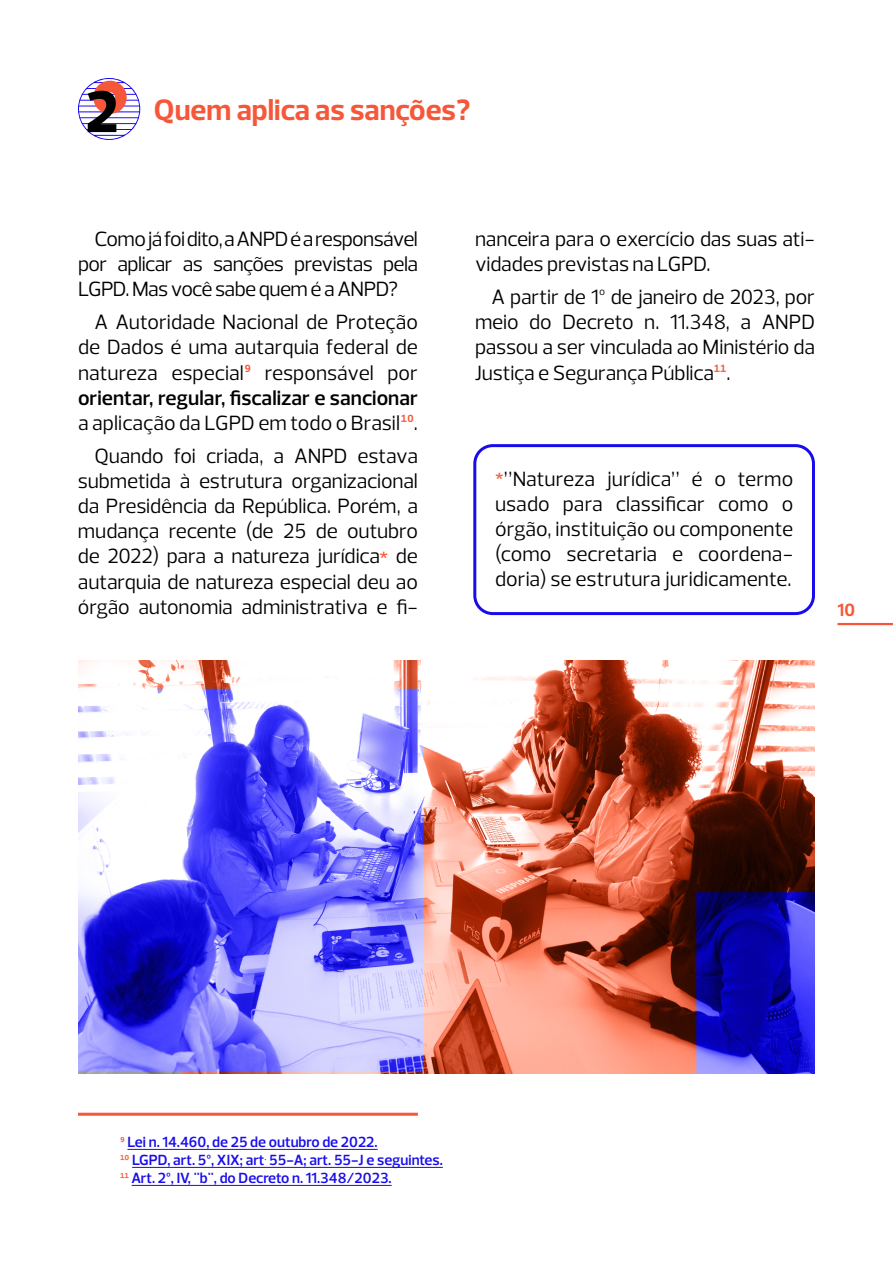
<style>
.page{position:relative;width:893px;height:1263px;background:#fff}
.page>*{position:absolute;margin:0;border:0;box-sizing:border-box;transform-origin:0 0}
.t1{font:700 30px "Prelo";color:#f75739}
.t2{font:21px/25.2px "Prelo";letter-spacing:-.005em;color:#000;text-align:justify}
.t3{font:700 18px "Prelo";color:#f75739}
.t4{font:600 15px/18px "Prelo";color:#180dea}
.s1{font-weight:800;font-size:60px;color:#000}
.s2{font-weight:700;color:#f75739}
.s3{font-weight:600}
</style>
<div class="page">
<hr style="left:837px;top:623px;width:56px;height:2px;background:#f75739">
<img style="left:78px;top:660px;width:737px;height:413px">
<svg style="left:78px;top:78px;width:62px;height:62px"></svg>
<div style="left:473px;top:444px;width:342px;height:171px;border:3px solid #180dea;border-radius:18px"></div>
<hr style="left:78px;top:1113px;width:340px;height:3px;background:#f75739">
<hr style="left:127px;top:1149px;width:251px;height:1px;background:#180dea">
<hr style="left:132px;top:1167px;width:311px;height:1px;background:#180dea">
<hr style="left:132px;top:1185px;width:260px;height:1px;background:#180dea">
<h1 class="t1" style="left:86px;top:91px;width:386px"><span class="s1">2</span> Quem aplica as sanções?</h1>
<p class="t2" style="left:78px;top:226px;width:341px;text-indent:17px">Como já foi dito, a ANPD é a responsável por aplicar as sanções previstas pela LGPD. Mas você sabe quem é a ANPD?</p>
<p class="t2" style="left:78px;top:310px;width:341px;text-indent:17px">A Autoridade Nacional de Proteção de Dados é uma autarquia federal de natureza especial<span class="s2">⁹</span> responsável por <span class="s3">orientar, regular, fiscalizar e sancionar </span>a aplicação da LGPD em todo o Brasil<span class="s2">¹⁰</span>.</p>
<p class="t2" style="left:78px;top:443px;width:342px;text-indent:17px">Quando foi criada, a ANPD estava submetida à estrutura organizacional da Presidência da República. Porém, a mudança recente (de 25 de outubro de 2022) para a natureza jurídica<span class="s2">*</span> de autarquia de natureza especial deu ao órgão autonomia administrativa e fi-</p>
<p class="t2" style="left:475px;top:226px;width:341px">nanceira para o exercício das suas ati&shy;vidades previstas na LGPD.</p>
<p class="t2" style="left:475px;top:284px;width:341px;text-indent:17px">A partir de 1º de janeiro de 2023, por meio do Decreto n. 11.348, a ANPD passou a ser vinculada ao Ministério da Justiça e Segurança Pública<span class="s2">¹¹</span>.</p>
<p class="t2" style="left:495px;top:466px;width:300px"><span class="s2">*</span>”Natureza jurídica” é o termo usado para classificar como o órgão, instituição ou componente (como secretaria e coordena&shy;doria) se estrutura juridicamente.</p>
<p class="t3" style="left:837px;top:599px;width:19px">10</p>
<p class="t4" style="left:120px;top:1133px;width:324px"><span class="s2">9</span> Lei n․ 14․460, de 25 de outubro de 2022․<br><span class="s2">10</span> LGPD, art․ 5o, XIX; art. 55-A; art․ 55-J e seguintes․<br><span class="s2">11</span> Art. 2º, IV, "b", do Decreto n. 11.348/2023.</p>
</div>
